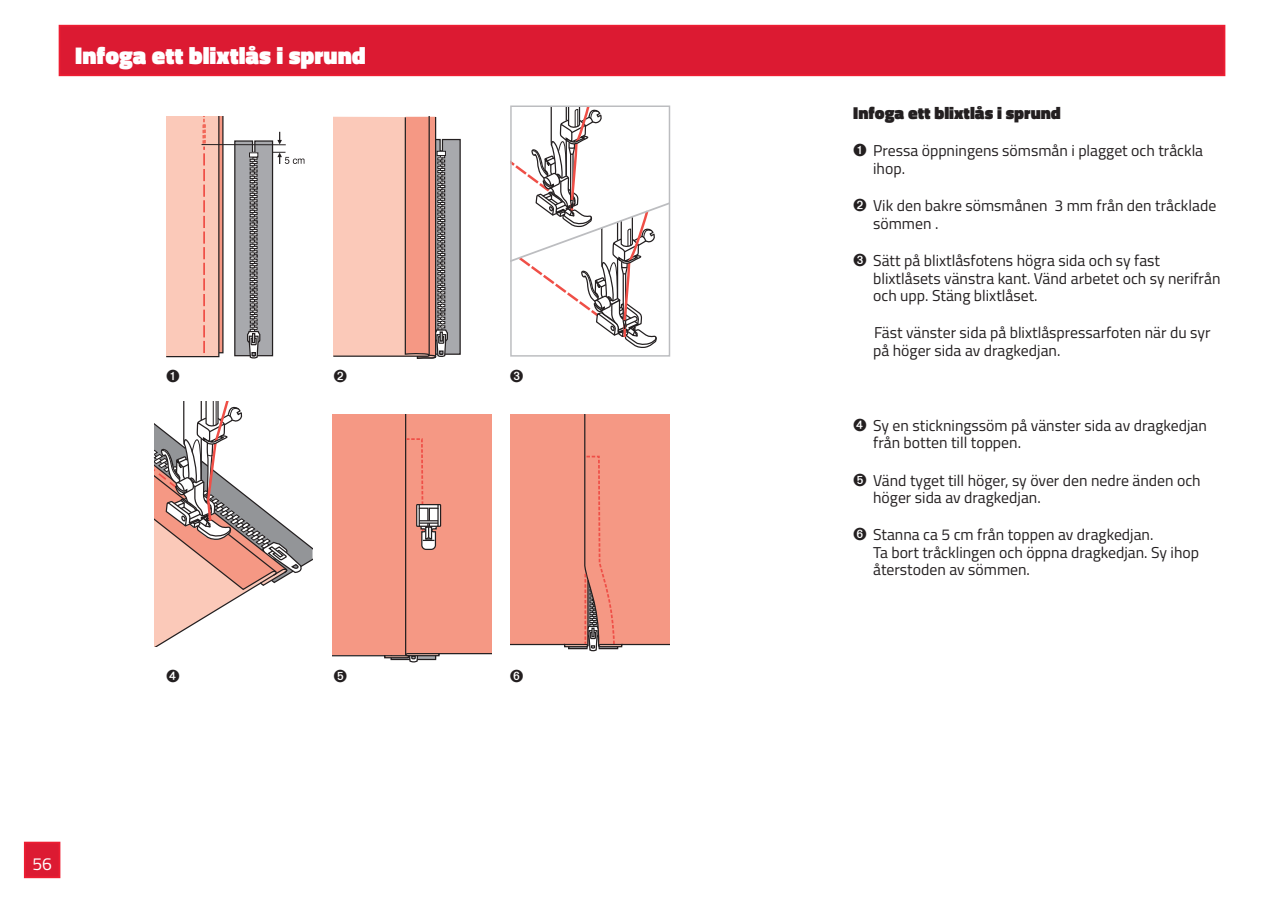
<style>
.page{position:relative;width:1275px;height:903px;background:#fff}
.page>*{position:absolute;margin:0;border:0;box-sizing:border-box;transform-origin:0 0}
.t1{font:900 24.5px "Titillium Web";color:#fff}
.t2{font:900 17.5px "Titillium Web";color:#231f20}
.t3{font:17.5px "Titillium Web";color:#fff}
.t4{font:15.75px/17.5px "Titillium Web";color:#231f20}
</style>
<div class="page">
<div style="left:25px;top:842px;width:35px;height:35px;background:#dc1a32"></div>
<div style="left:24px;top:842px;width:36px;height:36px;border:2px solid #ed1d32"></div>
<svg style="left:333px;top:117px;width:128px;height:242px;background:#e0b0a3"></svg>
<hr style="left:429px;top:117px;width:1px;height:238px;background:#231f20">
<svg style="left:166px;top:117px;width:58px;height:241px;background:#f0bcad"></svg>
<svg style="left:234px;top:132px;width:70px;height:226px"></svg>
<hr style="left:202px;top:144px;width:84px;height:1px;background:#231f20">
<svg style="left:153px;top:402px;width:159px;height:244px"></svg>
<svg style="left:512px;top:107px;width:156px;height:241px"></svg>
<div style="left:510px;top:105px;width:160px;height:252px;border:1px solid #bcbdc0"></div>
<div style="left:332px;top:414px;width:159px;height:248px;background:#f59884"></div>
<div style="left:511px;top:414px;width:159px;height:237px;background:#f59884"></div>
<div style="left:60px;top:26px;width:1164px;height:49px;background:#dc1a32"></div>
<div style="left:59px;top:25px;width:1166px;height:51px;border:2px solid #ed1d32"></div>
<h1 class="t1" style="left:75px;top:38px;width:292px">Infoga ett blixtlås i sprund</h1>
<p class="t3" style="left:32px;top:851px;width:21px">56</p>
<p class="t2" style="left:853px;top:100px;width:209px">Infoga ett blixtlås i sprund</p>
<p class="t4" style="left:873px;top:141px;width:332px;text-indent:-20px">➊ Pressa öppningens sömsmån i plagget och tråckla ihop.</p>
<p class="t4" style="left:873px;top:196px;width:345px;text-indent:-20px">➋ Vik den bakre sömsmånen 3 mm från den tråcklade sömmen .</p>
<p class="t4" style="left:873px;top:251px;width:349px;text-indent:-20px">➌ Sätt på blixtlåsfotens högra sida och sy fast blixtlåsets vänstra kant. Vänd arbetet och sy nerifrån och upp. Stäng blixtlåset.</p>
<p class="t4" style="left:873px;top:323px;width:339px">Fäst vänster sida på blixtlåspressarfoten när du syr på höger sida av dragkedjan.</p>
<p class="t4" style="left:873px;top:416px;width:335px;text-indent:-20px">➍ Sy en stickningssöm på vänster sida av dragkedjan från botten till toppen.</p>
<p class="t4" style="left:873px;top:470px;width:329px;text-indent:-20px">➎ Vänd tyget till höger, sy över den nedre änden och höger sida av dragkedjan.</p>
<p class="t4" style="left:873px;top:525px;width:327px;text-indent:-20px">➏ Stanna ca 5 cm från toppen av dragkedjan.<br>Ta bort tråcklingen och öppna dragkedjan. Sy ihop återstoden av sömmen.</p>
</div>
